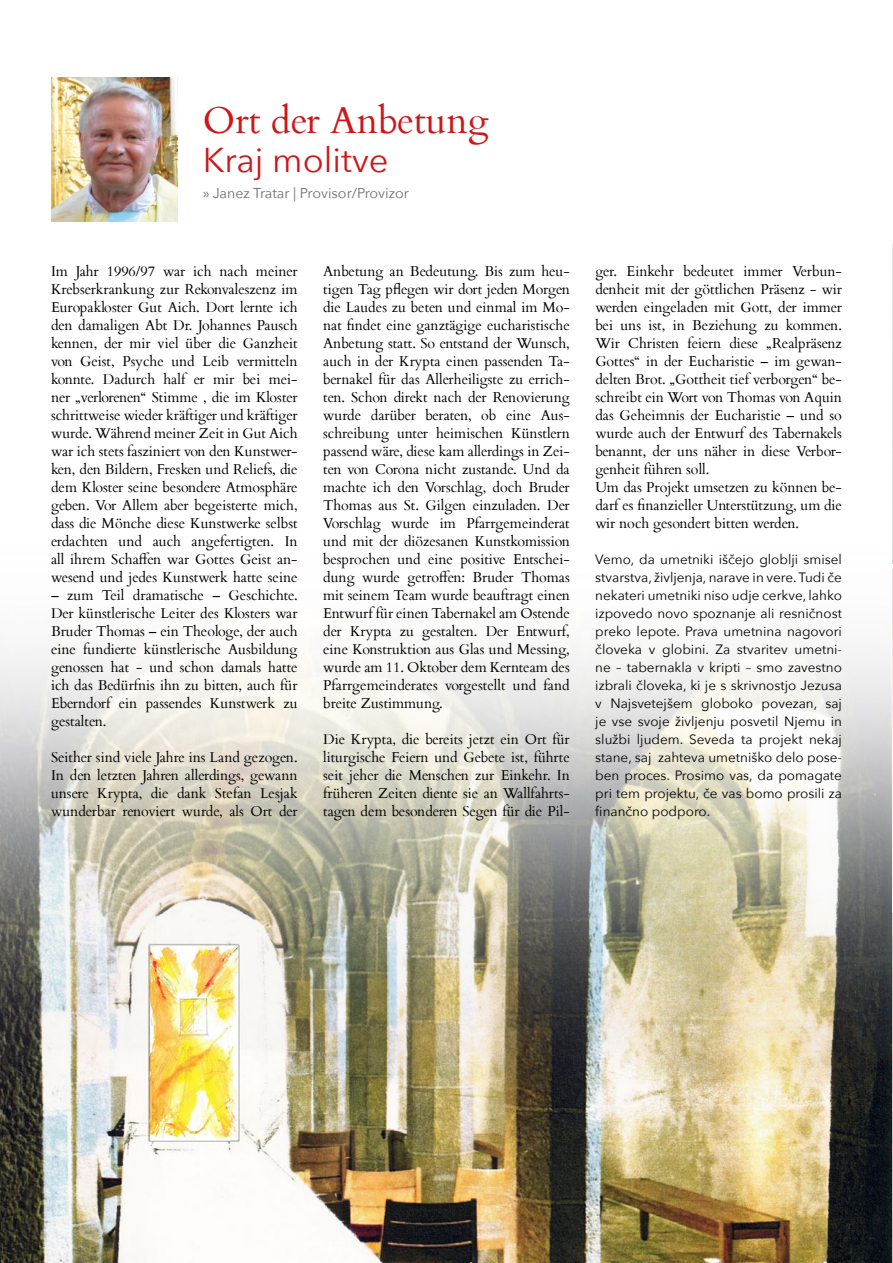
<style>
.page{position:relative;width:893px;height:1263px;background:#fff}
.page>*{position:absolute;margin:0;border:0;box-sizing:border-box;transform-origin:0 0}
.t1{font:37.5px "Cardo";color:#cd1719}
.t2{font:34.5px "Avenir Next";color:#cd1719}
.t3{font:14.25px/18px "Cardo";color:#000;text-align:justify}
.t4{font:14.25px "Avenir Next";color:#706f6f}
.t5{font:13.5px/18px "Avenir Next";color:#000;text-align:justify}
</style>
<div class="page">
<img style="left:0;top:639px;width:891px;height:624px">
<img style="left:892px;top:913px;width:1px;height:350px">
<img style="left:892px;top:569px;width:1px;height:327px">
<img style="left:892px;top:244px;width:1px;height:319px">
<hr style="left:892px;top:0;width:1px;height:240px;background:#ede9e2">
<svg style="left:892px;top:18px;width:1px;height:221px"></svg>
<div style="left:880px;top:239px;width:13px;height:5px;background:#fff"></div>
<img style="left:51px;top:77px;width:127px;height:144px">
<h1 class="t1" style="left:203px;top:90px;width:288px">Ort der Anbetung</h1>
<h2 class="t2" style="left:203px;top:131px;width:187px">Kraj molitve</h2>
<p class="t4" style="left:203px;top:181px;width:208px">» Janez Tratar | Provisor/Provizor</p>
<p class="t3" style="left:51px;top:261px;width:248px">Im Jahr 1996/97 war ich nach meiner Krebserkrankung zur Rekonvaleszenz im Europakloster Gut Aich. Dort lernte ich den damaligen Abt Dr. Johannes Pausch kennen, der mir viel über die Ganzheit von Geist, Psyche und Leib vermitteln konnte. Dadurch half er mir bei mei&shy;ner „verlorenen“ Stimme , die im Kloster schrittweise wieder kräftiger und kräftiger wurde. Während meiner Zeit in Gut Aich war ich stets fasziniert von den Kunstwer&shy;ken, den Bildern, Fresken und Reliefs, die dem Kloster seine besondere Atmosphäre geben. Vor Allem aber begeisterte mich, dass die Mönche diese Kunstwerke selbst erdachten und auch angefertigten. In all ihrem Schaffen war Gottes Geist an&shy;wesend und jedes Kunstwerk hatte seine</p>
<p class="t3" style="left:51px;top:585px;width:248px">– zum Teil dramatische – Geschichte.<br>Der künstlerische Leiter des Klosters war Bruder Thomas – ein Theologe, der auch eine fundierte künstlerische Ausbildung genossen hat - und schon damals hatte ich das Bedürfnis ihn zu bitten, auch für Eberndorf ein passendes Kunstwerk zu gestalten.</p>
<p class="t3" style="left:51px;top:747px;width:248px">Seither sind viele Jahre ins Land gezogen.<br>In den letzten Jahren allerdings, gewann unsere Krypta, die dank Stefan Lesjak wunderbar renoviert wurde, als Ort der</p>
<p class="t3" style="left:323px;top:261px;width:248px">Anbetung an Bedeutung. Bis zum heu&shy;tigen Tag pflegen wir dort jeden Morgen die Laudes zu beten und einmal im Mo&shy;nat findet eine ganztägige eucharistische Anbetung statt. So entstand der Wunsch, auch in der Krypta einen passenden Ta&shy;bernakel für das Allerheiligste zu errich&shy;ten. Schon direkt nach der Renovierung wurde darüber beraten, ob eine Aus&shy;schreibung unter heimischen Künstlern passend wäre, diese kam allerdings in Zei&shy;ten von Corona nicht zustande. Und da machte ich den Vorschlag, doch Bruder Thomas aus St. Gilgen einzuladen. Der Vorschlag wurde im Pfarrgemeinderat und mit der diözesanen Kunstkomission besprochen und eine positive Entschei&shy;dung wurde getroffen: Bruder Thomas mit seinem Team wurde beauftragt einen Entwurf für einen Tabernakel am Ostende der Krypta zu gestalten. Der Entwurf, eine Konstruktion aus Glas und Messing, wurde am 11. Oktober dem Kernteam des Pfarrgemeinderates vorgestellt und fand breite Zustimmung.</p>
<p class="t3" style="left:323px;top:729px;width:248px">Die Krypta, die bereits jetzt ein Ort für liturgische Feiern und Gebete ist, führte seit jeher die Menschen zur Einkehr. In früheren Zeiten diente sie an Wallfahrts&shy;tagen dem besonderen Segen für die Pil-</p>
<p class="t3" style="left:595px;top:261px;width:248px;text-align:left">ger. Einkehr bedeutet immer Verbun&shy;denheit mit der göttlichen Präsenz - wir werden eingeladen mit Gott, der immer bei uns ist, in Beziehung zu kommen.<br>Wir Christen feiern diese „Realpräsenz Gottes“ in der Eucharistie – im gewan&shy;delten Brot. „Gottheit tief verborgen“ be&shy;schreibt ein Wort von Thomas von Aquin das Geheimnis der Eucharistie – und so wurde auch der Entwurf des Tabernakels benannt, der uns näher in diese Verbor&shy;genheit führen soll.<br>Um das Projekt umsetzen zu können be&shy;darf es finanzieller Unterstützung, um die wir noch gesondert bitten werden.</p>
<p class="t5" style="left:595px;top:550px;width:248px">Vemo, da umetniki iščejo globlji smisel stvarstva, življenja, narave in vere. Tudi če nekateri umetniki niso udje cerkve, lahko izpovedo novo spoznanje ali resničnost preko lepote. Prava umetnina nagovori človeka v globini. Za stvaritev umetni&shy;ne – tabernakla v kripti – smo zavestno izbrali človeka, ki je s skrivnostjo Jezusa v Najsvetejšem globoko povezan, saj je vse svoje življenju posvetil Njemu in službi ljudem. Seveda ta projekt nekaj stane, saj zahteva umetniško delo pose&shy;ben proces. Prosimo vas, da pomagate pri tem projektu, če vas bomo prosili za finančno podporo.</p>
</div>
